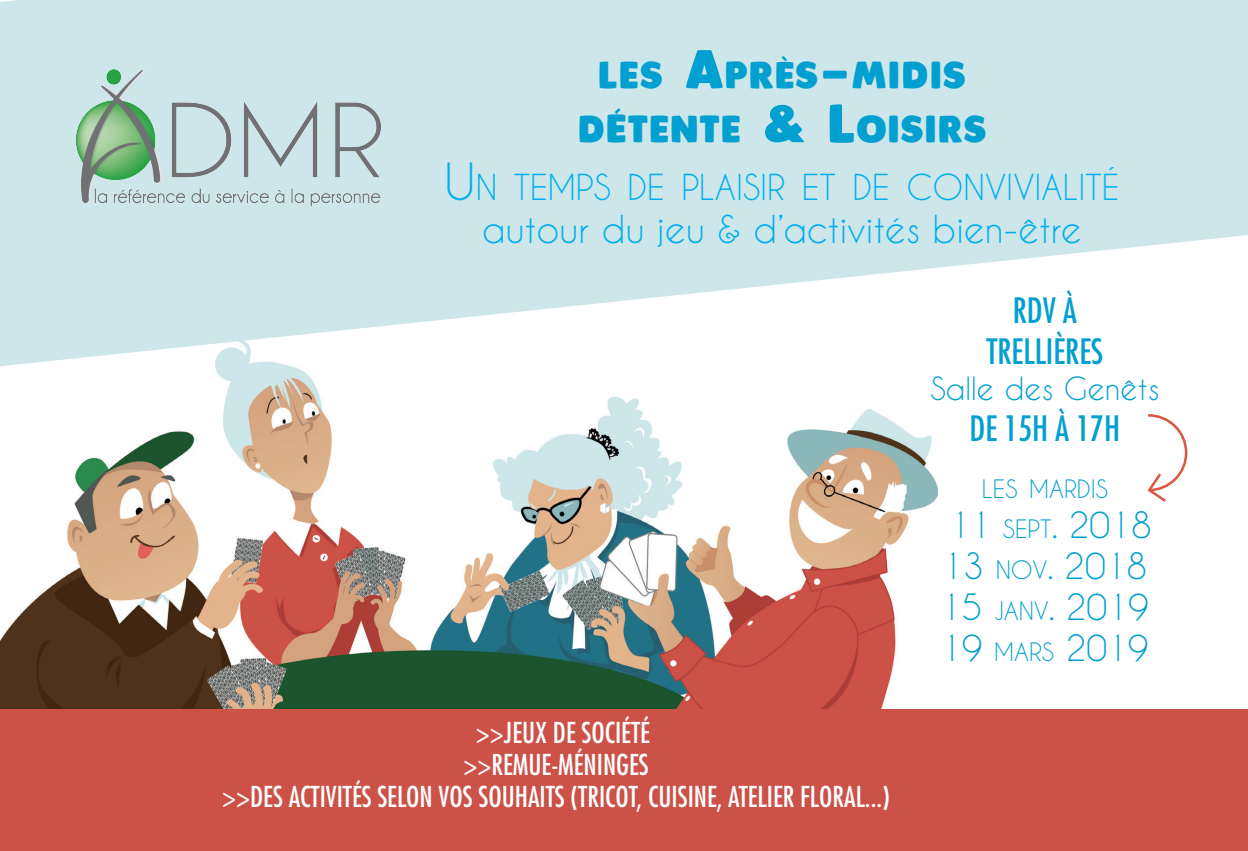
<style>
.page{position:relative;width:1248px;height:851px;background:#fff}
.page>*{position:absolute;margin:0;border:0;box-sizing:border-box;transform-origin:0 0}
.t1{font:36.4px "Plumpfull";letter-spacing:.045em;color:#02a0d0}
.t2{font:36px "Caviar Dreams";color:#00aeef}
.t3{font:34px "Caviar Dreams";color:#02a0d0}
.t4{font:condensed 34px "Futura Std";color:#02a0d0}
.t5{font:33.6px "Caviar Dreams";color:#00aeef}
.t6{font:30px "Caviar Dreams";color:#02a0d0}
.t7{font:condensed 28px "Futura Std";color:#fff}
.t8{font:23.8px "Caviar Dreams";color:#02a0d0}
.s1{font-size:52px}
.s2{font-size:36px}
.s3{font-size:38px}
.s4{font-size:48px}
.s5{font-style:inherit}
.s6{font-size:23.8px}
</style>
<div class="page">
<img style="left:0;top:366px;width:936px;height:343px">
<svg style="left:0;top:0;width:1247px;height:366px;fill:#cde6e9"></svg>
<img style="left:34px;top:22px;width:346px;height:229px">
<div style="left:0;top:709px;width:1247px;height:141px;background:#cc5247"></div>
<svg style="left:1147px;top:414px;width:40px;height:88px"></svg>
<p class="t1" style="left:598px;top:50px;width:368px">LES <span class="s1">A</span>PR<span class="s2">È</span>S<span class="s1">-</span>MIDIS</p>
<p class="t1" style="left:577px;top:104px;width:409px">D<span class="s3">É</span>TENTE <span class="s1">&amp; L</span>OISIRS</p>
<p class="t5" style="left:444px;top:167px;width:676px"><span class="s4">U</span>N TEMPS DE PLAISIR ET DE CONVIVIALITÉ</p>
<p class="t2" style="left:481px;top:208px;width:601px">autour du jeu &amp; d’activités bien-être</p>
<p class="t7" style="left:476px;top:715px;width:175px"><span class="s5">&gt;&gt;</span>JEUX DE SOCIÉTÉ</p>
<p class="t7" style="left:463px;top:747px;width:187px">&gt;&gt;REMUE-MÉNINGES</p>
<p class="t7" style="left:222px;top:779px;width:669px">&gt;&gt;DES ACTIVITÉS SELON VOS SOUHAITS (TRICOT, CUISINE, ATELIER FLORAL...)</p>
<p class="t4" style="left:1012px;top:290px;width:66px">RDV À</p>
<p class="t4" style="left:986px;top:331px;width:118px">TRELLIÈRES</p>
<p class="t6" style="left:930px;top:370px;width:231px">Salle des Genêts</p>
<p class="t4" style="left:969px;top:408px;width:152px">DE 15H À 17H</p>
<p class="t8" style="left:981px;top:474px;width:127px">LES MARDIS</p>
<p class="t3" style="left:949px;top:505px;width:203px">11 <span class="s6">SEPT</span>. 2018</p>
<p class="t3" style="left:942px;top:546px;width:206px">13 <span class="s6">NOV</span>. 2018</p>
<p class="t3" style="left:940px;top:586px;width:209px">15 <span class="s6">JANV</span>. 2019</p>
<p class="t3" style="left:940px;top:627px;width:209px">19 <span class="s6">MARS</span> 2019</p>
</div>
